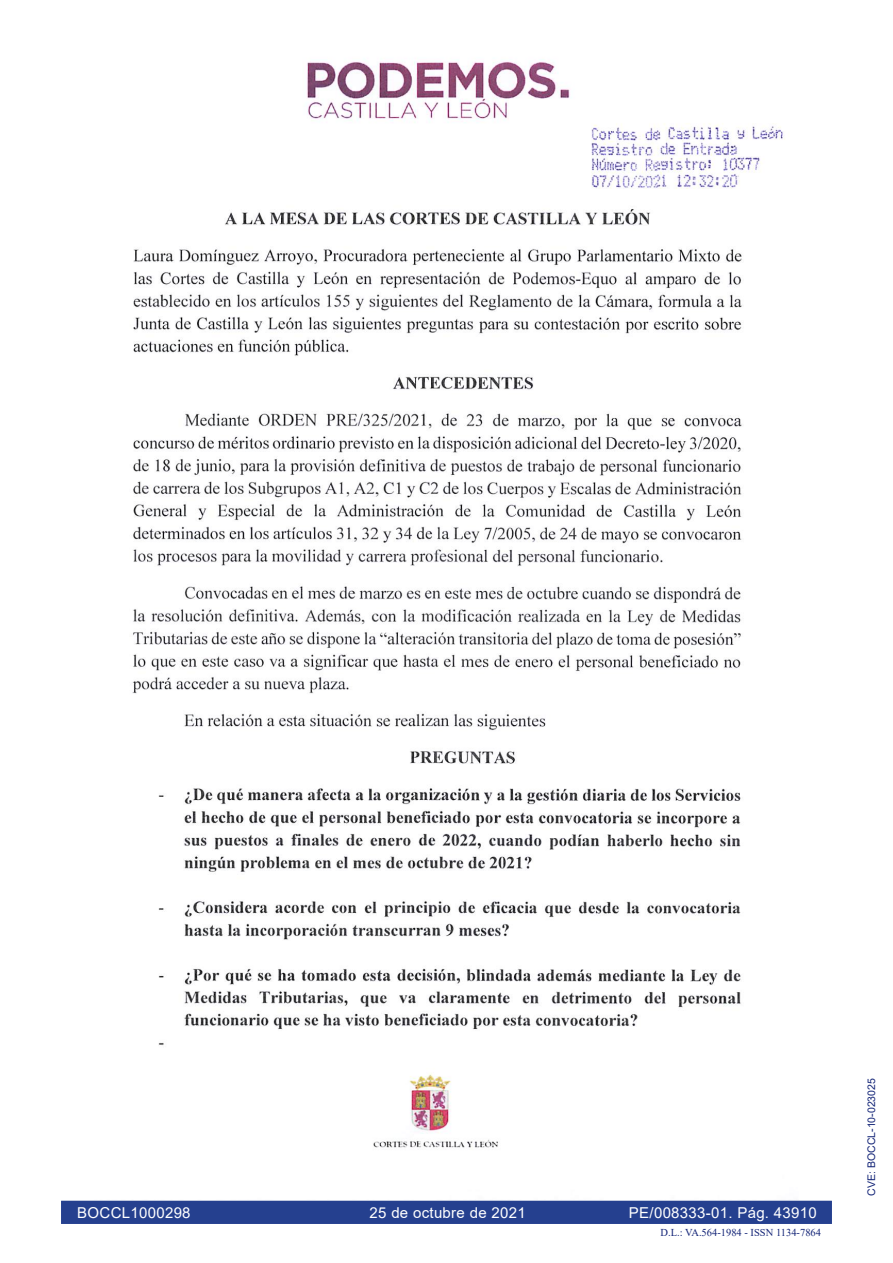
<style>
.page{position:relative;width:893px;height:1263px;background:#fff}
.page>*{position:absolute;margin:0;border:0;box-sizing:border-box;transform-origin:0 0}
.E_CVE{font:15px "Arial";letter-spacing:.02em;color:#fff}
.t1{font:10.5px "Times New Roman";color:#132477}
.t2{font:10.5px "Arial";color:#132477}
</style>
<div class="page">
<div style="left:60px;top:1200px;width:773px;height:25px;background:#25408f"></div>
<div style="left:60px;top:1199px;width:773px;height:26px;border:2px solid #fff"></div>
<img style="left:95px;top:61px;width:703px;height:1139px">
<p class="E_CVE" style="left:77px;top:1202px;width:115px">BOCCL1000298</p>
<p class="E_CVE" style="left:370px;top:1202px;width:158px">25 de octubre de 2021</p>
<p class="E_CVE" style="left:629px;top:1202px;width:189px">PE/008333-01. Pág. 43910</p>
<p class="t1" style="left:661px;top:1225px;width:162px">D.L.: VA.564-1984 - ISSN 1134-7864</p>
<p class="t2" style="left:864px;top:1195px;width:119px;rotate:-90deg">CVE: BOCCL-10-023025</p>
</div>
